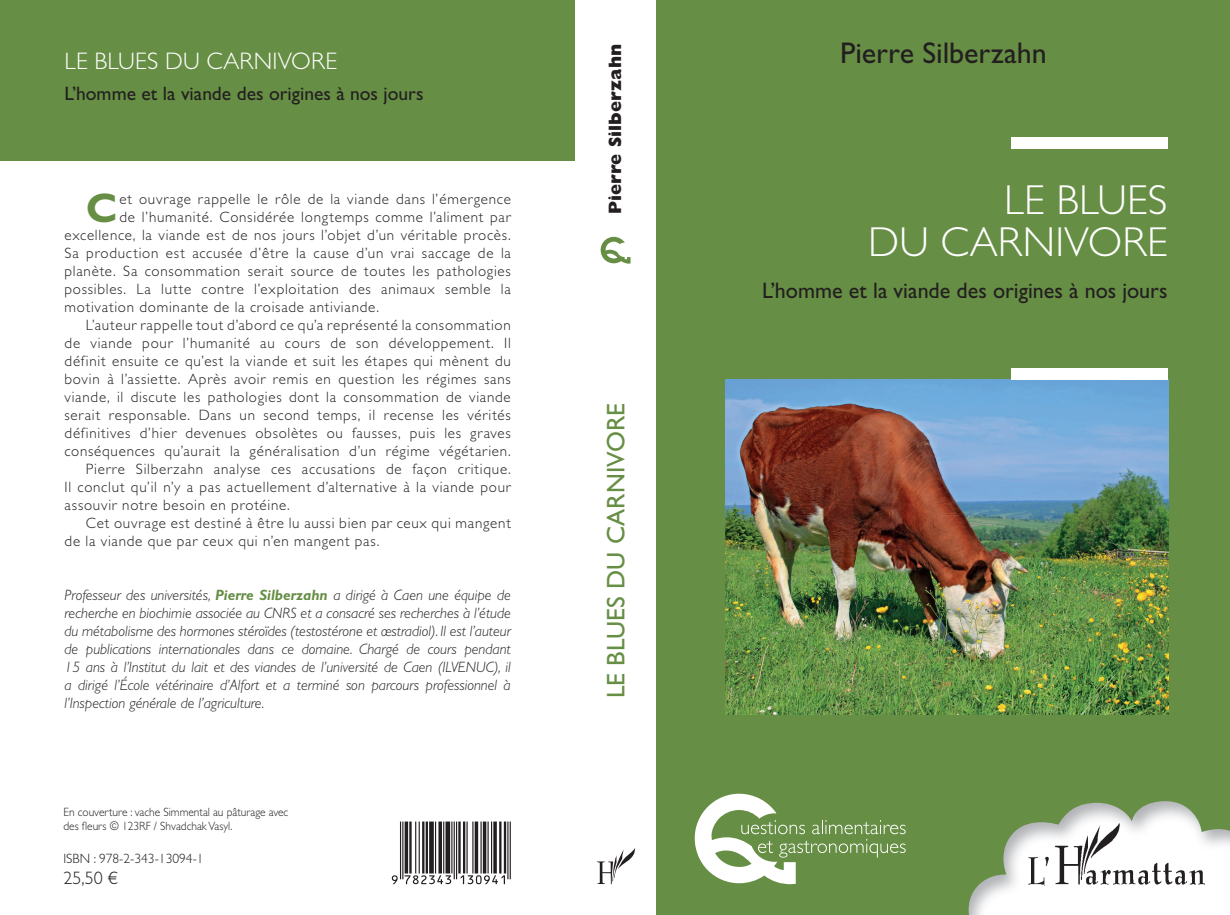
<style>
.page{position:relative;width:1230px;height:915px;background:#fff}
.page>*{position:absolute;margin:0;border:0;box-sizing:border-box;transform-origin:0 0}
.t1{font:300 42px/42px "Gill Sans Std";letter-spacing:.005em;color:#fff;text-align:right}
.t2{font:700 41.4px "Gill Sans Std";color:#668e44}
.t3{font:30px "Gill Sans Std";color:#231f20}
.t4{font:25.5px "Gill Sans Std";letter-spacing:.005em;color:#668e44}
.t5{font:300 24px "Gill Sans Std";letter-spacing:.01em;color:#fff}
.t6{font:22.5px "Gill Sans Std";color:#231f20}
.t7{font:19.5px "Gill Sans Std";color:#231f20}
.t8{font:800 18px "Gill Sans Std";letter-spacing:.005em;color:#231f20}
.t9{font:300 18px "Gill Sans Std";color:#231f20}
.t10{font:300 15px "Gill Sans Std";letter-spacing:.05em;color:#231f20}
.t11{font:italic 300 15px/18px "Gill Sans Std";color:#231f20;text-align:justify}
.t12{font:300 13.5px "Gill Sans Std";color:#231f20}
.t13{font:300 12px/14.4px "Gill Sans Std";color:#231f20;scale:.95 1}
.s1{font-weight:700;color:#668e44}
</style>
<div class="page">
<div style="left:657px;top:0;width:573px;height:915px;background:#668e44"></div>
<img style="left:969px;top:801px;width:261px;height:114px">
<div style="left:0;top:0;width:575px;height:161px;background:#668e44"></div>
<img style="left:726px;top:379px;width:442px;height:335px">
<img style="left:1029px;top:823px;width:175px;height:63px">
<svg style="left:597px;top:848px;width:38px;height:36px"></svg>
<svg style="left:695px;top:794px;width:211px;height:90px"></svg>
<svg style="left:601px;top:237px;width:30px;height:27px"></svg>
<div style="left:1012px;top:368px;width:156px;height:11px;background:#fff"></div>
<div style="left:1012px;top:138px;width:156px;height:11px;background:#fff"></div>
<svg style="left:392px;top:822px;width:119px;height:62px"></svg>
<h3 class="t5" style="left:65px;top:48px;width:274px">LE BLUES DU CARNIVORE</h3>
<h3 class="t7" style="left:65px;top:82px;width:361px">L’homme et la viande des origines à nos jours</h3>
<h2 class="t2" style="left:86px;top:184px;width:33px">C</h2>
<p class="t10" style="left:119px;top:191px;width:393px">et ouvrage rappelle le rôle de la viande dans l’émergence</p>
<p class="t10" style="left:119px;top:209px;width:393px">de l’humanité. Considérée longtemps comme l’aliment par</p>
<p class="t10" style="left:65px;top:227px;width:448px">excellence, la viande est de nos jours l’objet d’un véritable procès.</p>
<p class="t10" style="left:65px;top:245px;width:448px">Sa production est accusée d’être la cause d’un vrai saccage de la</p>
<p class="t10" style="left:65px;top:263px;width:448px">planète. Sa consommation serait source de toutes les pathologies</p>
<p class="t10" style="left:65px;top:281px;width:448px">possibles. La lutte contre l’exploitation des animaux semble la</p>
<p class="t10" style="left:65px;top:299px;width:316px">motivation dominante de la croisade antiviande.</p>
<p class="t10" style="left:86px;top:317px;width:426px">L’auteur rappelle tout d’abord ce qu’a représenté la consommation</p>
<p class="t10" style="left:65px;top:335px;width:448px">de viande pour l’humanité au cours de son développement. Il</p>
<p class="t10" style="left:65px;top:353px;width:448px">définit ensuite ce qu’est la viande et suit les étapes qui mènent du</p>
<p class="t10" style="left:65px;top:371px;width:448px">bovin à l’assiette. Après avoir remis en question les régimes sans</p>
<p class="t10" style="left:65px;top:389px;width:448px">viande, il discute les pathologies dont la consommation de viande</p>
<p class="t10" style="left:65px;top:407px;width:448px">serait responsable. Dans un second temps, il recense les vérités</p>
<p class="t10" style="left:65px;top:425px;width:448px">définitives d’hier devenues obsolètes ou fausses, puis les graves</p>
<p class="t10" style="left:65px;top:443px;width:448px">conséquences qu’aurait la généralisation d’un régime végétarien.</p>
<p class="t10" style="left:86px;top:461px;width:427px">Pierre Silberzahn analyse ces accusations de façon critique.</p>
<p class="t10" style="left:65px;top:479px;width:448px">Il conclut qu’il n’y a pas actuellement d’alternative à la viande pour</p>
<p class="t10" style="left:65px;top:497px;width:227px">assouvir notre besoin en protéine.</p>
<p class="t10" style="left:86px;top:515px;width:427px">Cet ouvrage est destiné à être lu aussi bien par ceux qui mangent</p>
<p class="t10" style="left:65px;top:533px;width:317px">de la viande que par ceux qui n’en mangent pas.</p>
<p class="t11" style="left:65px;top:587px;width:448px">Professeur des universités, <span class="s1">Pierre Silberzahn</span> a dirigé à Caen une équipe de recherche en biochimie associée au CNRS et a consacré ses recherches à l’étude du métabolisme des hormones stéroïdes (testostérone et œstradiol). Il est l’auteur de publications internationales dans ce domaine. Chargé de cours pendant 15 ans à l’Institut du lait et des viandes de l’université de Caen (ILVENUC), il a dirigé l’École vétérinaire d’Alfort et a terminé son parcours professionnel à l’Inspection générale de l’agriculture.</p>
<p class="t13" style="left:64px;top:805px;width:238px">En couverture : vache Simmental au pâturage avec des eurs © 123RF / Shvadchak Vasyl.</p>
<p class="t12" style="left:64px;top:850px;width:142px">ISBN : 978-2-343-13094-1</p>
<p class="t9" style="left:64px;top:868px;width:56px">25,50 €</p>
<p class="t8" style="left:605px;top:214px;width:172px;rotate:-90deg">Pierre Silberzahn</p>
<h3 class="t4" style="left:601px;top:698px;width:297px;rotate:-90deg">LE BLUES DU CARNIVORE</h3>
<h3 class="t3" style="left:840px;top:35px;width:208px">Pierre Silberzahn</h3>
<h1 class="t1" style="left:868px;top:180px;width:301px">LE BLUES<br>DU CARNIVORE</h1>
<h3 class="t6" style="left:762px;top:278px;width:407px">L’homme et la viande des origines à nos jours</h3>
</div>
